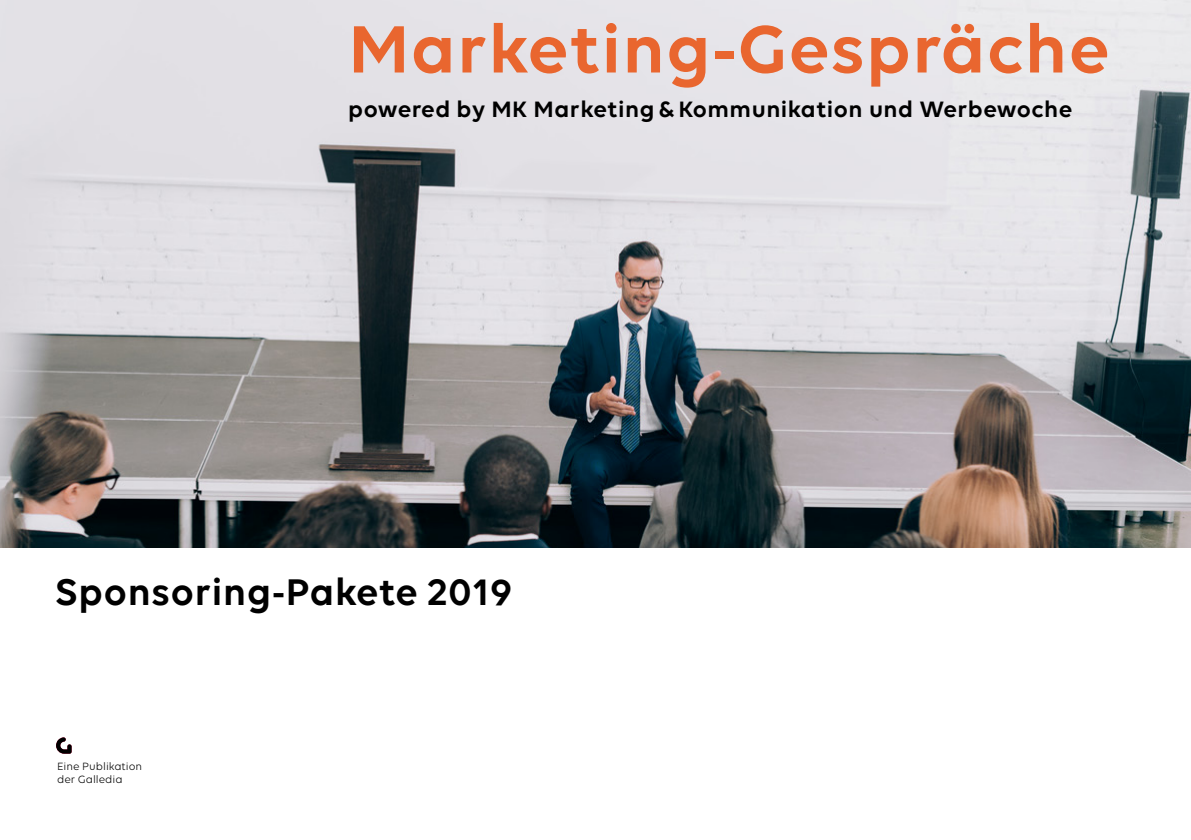
<style>
.page{position:relative;width:1191px;height:840px;background:#fff}
.page>*{position:absolute;margin:0;border:0;box-sizing:border-box;transform-origin:0 0}
.t1{font:600 72px "Volte";letter-spacing:.02em;color:#e9662f}
.t2{font:600 40px "Volte";letter-spacing:.02em;color:#000}
.t3{font:600 24px "Volte";letter-spacing:.02em;color:#000}
.t4{font:11.4px/13px "Volte";color:#000}
.s1{font-size:39.6px}
</style>
<div class="page">
<img style="left:0;top:0;width:1191px;height:547px">
<svg style="left:56px;top:737px;width:16px;height:16px"></svg>
<h1 class="t1" style="left:348px;top:6px;width:762px">Marketing-Gespräche</h1>
<p class="t3" style="left:348px;top:95px;width:725px">powered by MK Marketing &amp; Kommunikation und Werbewoche</p>
<h2 class="t2" style="left:55px;top:568px;width:459px">Sponsoring-Pakete <span class="s1">2019</span></h2>
<p class="t4" style="left:57px;top:759px;width:87px">Eine Publikation der Galledia</p>
</div>
